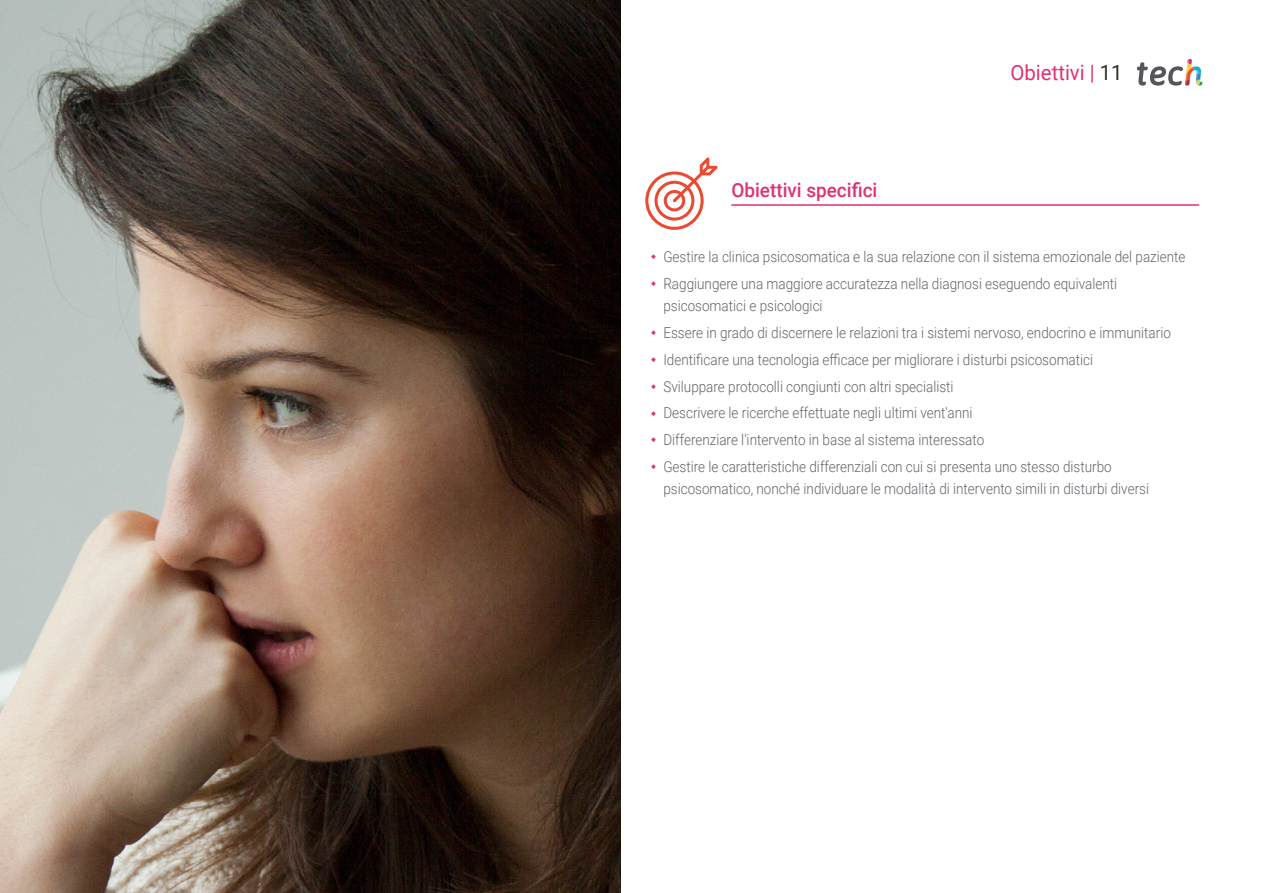
<style>
.page{position:relative;width:1263px;height:893px;background:#fff}
.page>*{position:absolute;margin:0;border:0;box-sizing:border-box;transform-origin:0 0}
.t1{font:21px "Roboto";color:#df3174}
.t2{font:500 19.5px "Roboto";color:#df3174}
.t3{font:300 15px/26.7px "Roboto";color:#61646a;scale:.9 1}
.s1{color:#312e20}
</style>
<div class="page">
<svg style="left:645px;top:157px;width:73px;height:73px"></svg>
<hr style="left:731px;top:205px;width:468px;height:1px;background:#df3174">
<img style="left:0;top:0;width:621px;height:893px">
<svg style="left:1137px;top:59px;width:65px;height:27px"></svg>
<h2 class="t2" style="left:731px;top:176px;width:147px">Obiettivi specifici</h2>
<h1 class="t1" style="left:1010px;top:57px;width:114px">Obiettivi | <span class="s1">11</span></h1>
<p class="t3" style="left:663px;top:243px;width:582px">Gestire la clinica psicosomatica e la sua relazione con il sistema emozionale del paziente<br>Raggiungere una maggiore accuratezza nella diagnosi eseguendo equivalenti</p>
<p class="t3" style="left:663px;top:292px;width:565px">psicosomatici e psicologici<br>Essere in grado di discernere le relazioni tra i sistemi nervoso, endocrino e immunitario Identificare una tecnologia efficace per migliorare i disturbi psicosomatici<br>Sviluppare protocolli congiunti con altri specialisti<br>Descrivere le ricerche effettuate negli ultimi vent'anni<br>Differenziare l'intervento in base al sistema interessato<br>Gestire le caratteristiche differenziali con cui si presenta uno stesso disturbo</p>
<p class="t3" style="left:663px;top:475px;width:541px">psicosomatico, nonché individuare le modalità di intervento simili in disturbi diversi</p>
</div>
